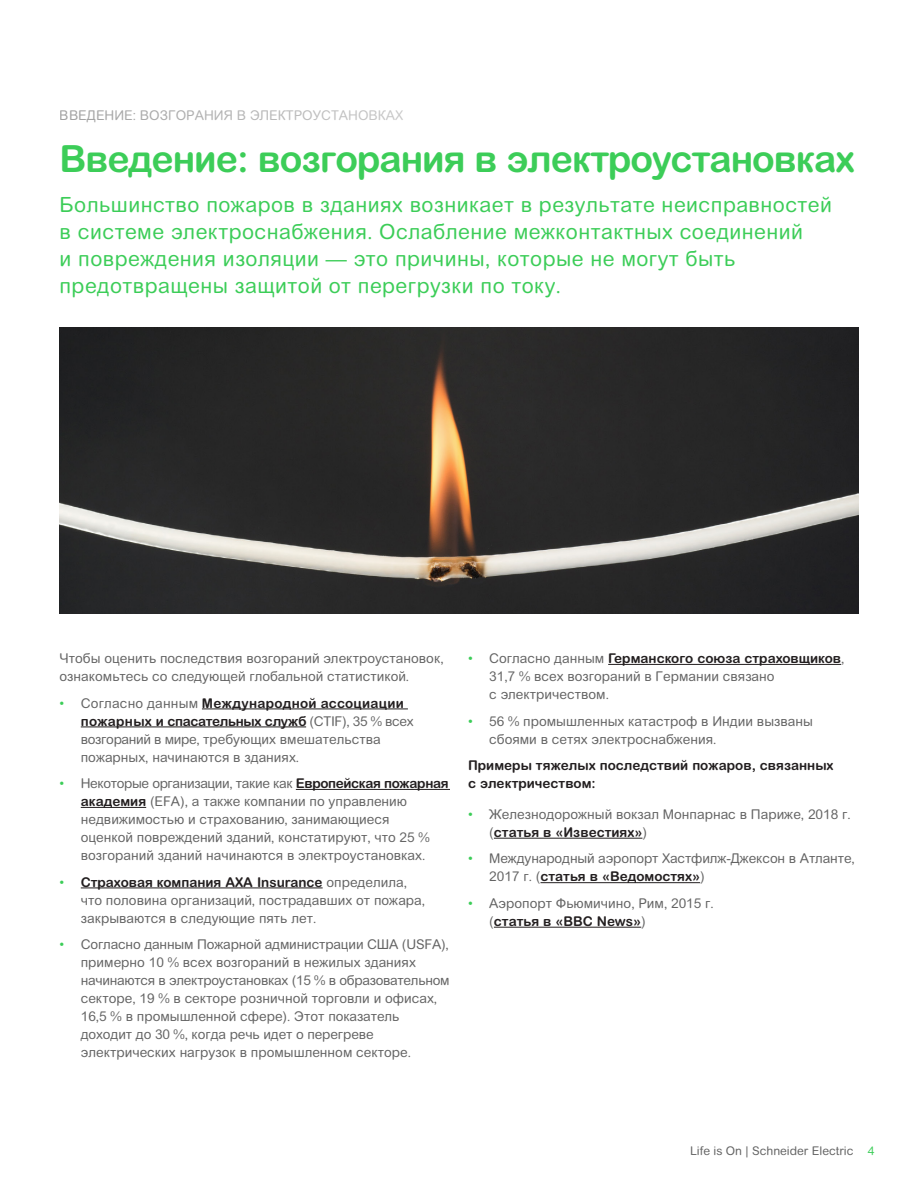
<style>
.page{position:relative;width:918px;height:1188px;background:#fff}
.page>*{position:absolute;margin:0;border:0;box-sizing:border-box;transform-origin:0 0}
.t1{font:700 37.5px "Arial Rounded MT Pro Cyr";letter-spacing:-.025em;color:#3ccd58}
.Intro{font:21px/27px "Arial Rounded MT Pro Cyr";letter-spacing:.02em;color:#3ccd58}
.Body{font:13.5px/18px "Arial Rounded MT Pro Cyr";color:#646464}
.t2{font:700 13.5px/18px "Arial Rounded MT Pro Cyr";color:#231f20}
.t3{font:13.5px "Arial Rounded MT Pro Cyr";color:#a0a0a0}
.t4{font:12px "Arial Rounded MT Pro Cyr";color:#646464}
.s1{color:#3ccd58}
.s2{font-weight:700;color:#231f20}
</style>
<div class="page">
<img style="left:60px;top:327px;width:798px;height:286px">
<hr style="left:202px;top:709px;width:206px;height:1px;background:#231f20">
<hr style="left:81px;top:727px;width:225px;height:1px;background:#231f20">
<hr style="left:296px;top:789px;width:154px;height:1px;background:#231f20">
<hr style="left:81px;top:807px;width:65px;height:1px;background:#231f20">
<hr style="left:81px;top:888px;width:242px;height:1px;background:#231f20">
<hr style="left:608px;top:664px;width:233px;height:1px;background:#231f20">
<hr style="left:494px;top:838px;width:148px;height:1px;background:#231f20">
<hr style="left:541px;top:882px;width:159px;height:1px;background:#231f20">
<hr style="left:494px;top:927px;width:147px;height:1px;background:#231f20">
<p class="t3" style="left:60px;top:107px;width:345px">Введение: возгорания в электроустановках</p>
<h1 class="t1" style="left:60px;top:136px;width:797px">Введение: возгорания в электроустановках</h1>
<p class="Intro" style="left:60px;top:192px;width:774px">Большинство пожаров в зданиях возникает в результате неисправностей в системе электроснабжения. Ослабление межконтактных соединений<br>и повреждения изоляции — это причины, которые не могут быть предотвращены защитой от перегрузки по току.</p>
<p class="Body" style="left:60px;top:650px;width:386px">Чтобы оценить последствия возгораний электроустановок, ознакомьтесь со следующей глобальной статистикой.</p>
<p class="Body" style="left:81px;top:694px;width:334px;text-indent:-21px"><span class="s1">•</span> Согласно данным <span class="s2">Международной ассоциации пожарных и спасательных служб</span> (CTIF), 35 % всех возгораний в мире, требующих вмешательства пожарных, начинаются в зданиях.</p>
<p class="Body" style="left:81px;top:775px;width:369px;text-indent:-21px"><span class="s1">•</span> Некоторые организации, такие как <span class="s2">Европейская пожарная академия</span> (EFA), а также компании по управлению недвижимостью и страхованию, занимающиеся<br>оценкой повреждений зданий, констатируют, что 25 % возгораний зданий начинаются в электроустановках.</p>
<p class="Body" style="left:81px;top:873px;width:346px;text-indent:-21px"><span class="s1">•</span> <span class="s2">Страховая компания AXA Insurance</span> определила, что половина организаций, пострадавших от пожара, закрываются в следующие пять лет.</p>
<p class="Body" style="left:81px;top:936px;width:370px;text-indent:-21px"><span class="s1">•</span> Согласно данным Пожарной администрации США (USFA), примерно 10 % всех возгораний в нежилых зданиях начинаются в электроустановках (15 % в образовательном секторе, 19 % в секторе розничной торговли и офисах, 16,5 % в промышленной сфере). Этот показатель доходит до 30 %, когда речь идет о перегреве электрических нагрузок в промышленном секторе.</p>
<p class="Body" style="left:489px;top:650px;width:357px;text-indent:-21px"><span class="s1">•</span> Согласно данным <span class="s2">Германского союза страховщиков</span>,<br>31,7 % всех возгораний в Германии связано<br>с электричеством.</p>
<p class="Body" style="left:489px;top:712px;width:325px;text-indent:-21px"><span class="s1">•</span> 56 % промышленных катастроф в Индии вызваны сбоями в сетях электроснабжения.</p>
<h5 class="t2" style="left:468px;top:757px;width:367px">Примеры тяжелых последствий пожаров, связанных с электричеством:</h5>
<p class="Body" style="left:489px;top:806px;width:363px;text-indent:-21px"><span class="s1">•</span> Железнодорожный вокзал Монпарнас в Париже, 2018 г. (<span class="s2">статья в «Известиях»</span>)</p>
<p class="Body" style="left:489px;top:850px;width:367px;text-indent:-21px"><span class="s1">•</span> Международный аэропорт Хастфилж-Джексон в Атланте,<br>2017 г. (<span class="s2">статья в «Ведомостях»</span>)</p>
<p class="Body" style="left:489px;top:895px;width:226px;text-indent:-21px"><span class="s1">•</span> Аэропорт Фьюмичино, Рим, 2015 г. (<span class="s2">статья в «BBC News»</span>)</p>
<p class="t4" style="left:690px;top:1144px;width:186px">Life is On | Schneider Electric <span class="s1">4</span></p>
</div>
